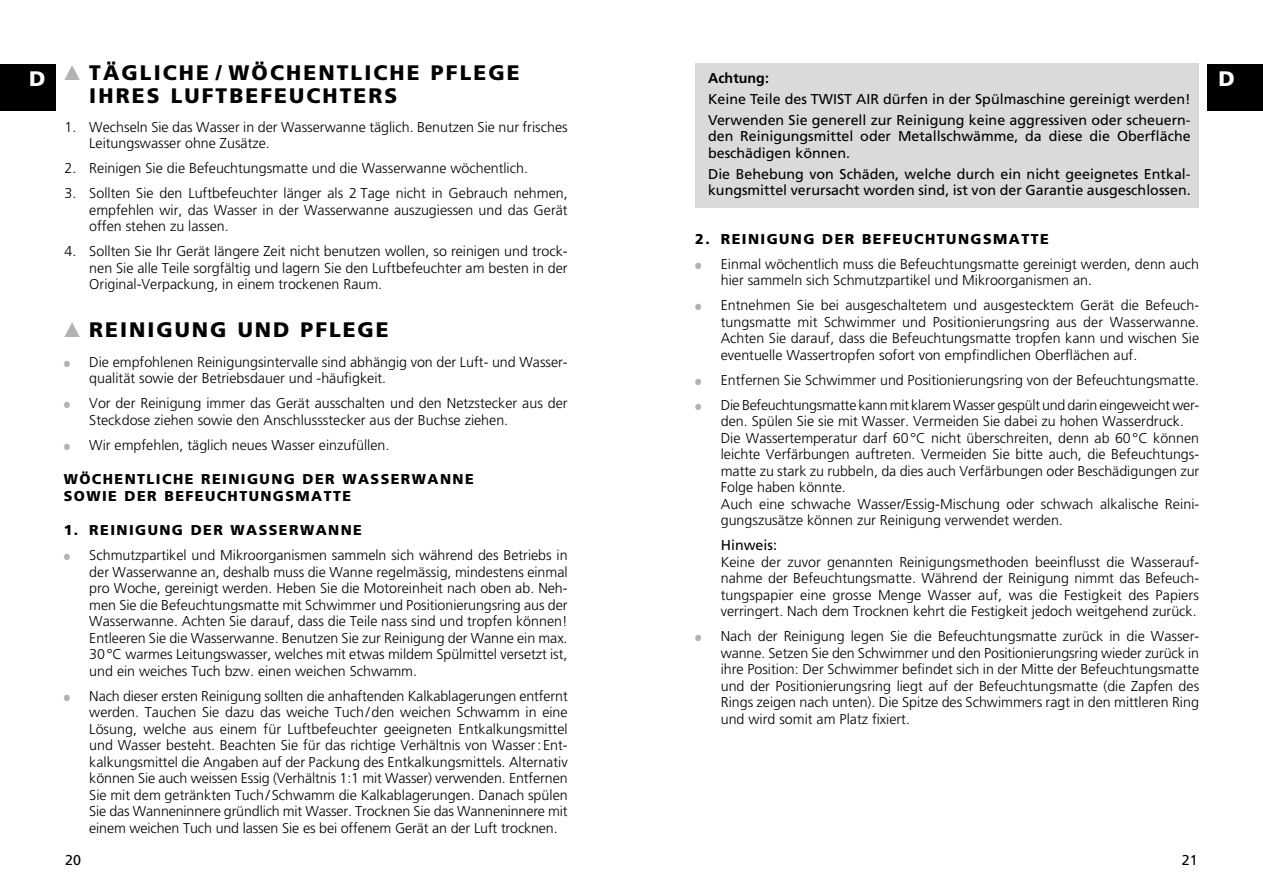
<style>
.page{position:relative;width:1263px;height:893px;background:#fff}
.page>*{position:absolute;margin:0;border:0;box-sizing:border-box;transform-origin:0 0}
.t1{font:900 21px/22.5px "Frutiger";letter-spacing:.1em;color:#000}
.t2{font:900 21px "Frutiger";color:#fff}
.t3{font:300 14.25px/16.5px "Frutiger";color:#000;text-align:justify}
.t4{font:14.25px/16.5px "Frutiger";color:#000}
.t5{font:900 14.25px/17.1px "Frutiger";letter-spacing:.1em;color:#000}
.t6{font:700 14.25px "Frutiger";color:#000}
.s1{color:#b2b2b2}
</style>
<div class="page">
<div style="left:0;top:64px;width:55px;height:47px;background:#000"></div>
<div style="left:1208px;top:64px;width:55px;height:47px;background:#000"></div>
<div style="left:695px;top:64px;width:504px;height:144px;background:#dadada"></div>
<h1 class="t1" style="left:89px;top:62px;width:432px;text-indent:-26px"><span class="s1">▲</span> TÄGLICHE / WÖCHENTLICHE PFLEGE<br>IHRES LUFTBEFEUCHTERS</h1>
<p class="t3" style="left:89px;top:119px;width:480px;text-indent:-25px">1. Wechseln Sie das Wasser in der Wasserwanne täglich. Benutzen Sie nur frisches<br>Leitungswasser ohne Zusätze.</p>
<p class="t3" style="left:65px;top:160px;width:465px">2. Reinigen Sie die Befeuchtungsmatte und die Wasserwanne wöchentlich.</p>
<p class="t3" style="left:89px;top:185px;width:480px;text-indent:-25px">3. Sollten Sie den Luftbefeuchter länger als 2 Tage nicht in Gebrauch nehmen, empfehlen wir, das Wasser in der Wasserwanne auszugiessen und das Gerät offen stehen zu lassen.</p>
<p class="t3" style="left:89px;top:243px;width:480px;text-indent:-25px">4. Sollten Sie Ihr Gerät längere Zeit nicht benutzen wollen, so reinigen und trock&shy;nen Sie alle Teile sorgfältig und lagern Sie den Luftbefeuchter am besten in der Original-Verpackung, in einem trockenen Raum.</p>
<h1 class="t1" style="left:64px;top:319px;width:326px"><span class="s1">▲</span> REINIGUNG UND PFLEGE</h1>
<p class="t3" style="left:89px;top:354px;width:480px;text-indent:-26px"><span class="s1">●</span> Die empfohlenen Reinigungsintervalle sind abhängig von der Luft- und Wasser&shy;qualität sowie der Betriebsdauer und -häufigkeit.</p>
<p class="t3" style="left:89px;top:395px;width:480px;text-indent:-26px"><span class="s1">●</span> Vor der Reinigung immer das Gerät ausschalten und den Netzstecker aus der<br>Steckdose ziehen sowie den Anschlussstecker aus der Buchse ziehen.</p>
<p class="t3" style="left:64px;top:437px;width:327px"><span class="s1">●</span> Wir empfehlen, täglich neues Wasser einzufüllen.</p>
<p class="t5" style="left:64px;top:471px;width:411px">WÖCHENTLICHE REINIGUNG DER WASSERWANNE<br>SOWIE DER BEFEUCHTUNGSMATTE</p>
<p class="t5" style="left:64px;top:522px;width:300px">1. REINIGUNG DER WASSERWANNE</p>
<p class="t3" style="left:89px;top:547px;width:480px;text-indent:-26px"><span class="s1">●</span> Schmutzpartikel und Mikroorganismen sammeln sich während des Betriebs in der Wasserwanne an, deshalb muss die Wanne regelmässig, mindestens einmal pro Woche, gereinigt werden. Heben Sie die Motoreinheit nach oben ab. Neh&shy;men Sie die Befeuchtungsmatte mit Schwimmer und Positionierungsring aus der Wasserwanne. Achten Sie darauf, dass die Teile nass sind und tropfen können!<br>Entleeren Sie die Wasserwanne. Benutzen Sie zur Reinigung der Wanne ein max.<br>30 °C warmes Leitungswasser, welches mit etwas mildem Spülmittel versetzt ist, und ein weiches Tuch bzw. einen weichen Schwamm.</p>
<p class="t3" style="left:89px;top:688px;width:480px;text-indent:-26px"><span class="s1">●</span> Nach dieser ersten Reinigung sollten die anhaftenden Kalkablagerungen entfernt werden. Tauchen Sie dazu das weiche Tuch / den weichen Schwamm in eine Lösung, welche aus einem für Luftbefeuchter geeigneten Entkalkungsmittel und Wasser besteht. Beachten Sie für das richtige Verhältnis von Wasser : Ent&shy;kalkungsmittel die Angaben auf der Packung des Entkalkungsmittels. Alternativ können Sie auch weissen Essig (Verhältnis 1:1 mit Wasser) verwenden. Entfernen Sie mit dem getränkten Tuch / Schwamm die Kalkablagerungen. Danach spülen Sie das Wanneninnere gründlich mit Wasser. Trocknen Sie das Wanneninnere mit einem weichen Tuch und lassen Sie es bei offenem Gerät an der Luft trocknen.</p>
<h1 class="t2" style="left:29px;top:68px;width:18px">D</h1>
<p class="t6" style="left:708px;top:73px;width:62px">Achtung:</p>
<h1 class="t2" style="left:1218px;top:68px;width:18px">D</h1>
<p class="t4" style="left:708px;top:89px;width:484px;line-height:20.7px">Keine Teile des TWIST AIR dürfen in der Spül maschine gereinigt werden!<br>Verwenden Sie generell zur Reinigung keine aggressiven oder scheuern-</p>
<p class="t4" style="left:708px;top:128px;width:484px">den Reinigungsmittel oder Metallschwämme, da diese die Oberfläche beschädigen können.</p>
<p class="t4" style="left:708px;top:166px;width:484px">Die Behebung von Schäden, welche durch ein nicht geeignetes Entkal&shy;kungsmittel verursacht worden sind, ist von der Garantie ausgeschlossen.</p>
<p class="t5" style="left:695px;top:231px;width:355px">2. REINIGUNG DER BEFEUCHTUNGSMATTE</p>
<p class="t3" style="left:721px;top:256px;width:480px;text-indent:-26px"><span class="s1">●</span> Einmal wöchentlich muss die Befeuchtungsmatte gereinigt werden, denn auch hier sammeln sich Schmutzpartikel und Mikroorganismen an.</p>
<p class="t3" style="left:721px;top:297px;width:480px;text-indent:-26px"><span class="s1">●</span> Entnehmen Sie bei ausgeschaltetem und ausgestecktem Gerät die Befeuch&shy;tungsmatte mit Schwimmer und Positionierungsring aus der Wasserwanne.<br>Achten Sie darauf, dass die Befeuchtungsmatte tropfen kann und wischen Sie eventuelle Wassertropfen sofort von empfindlichen Oberflächen auf.</p>
<p class="t3" style="left:695px;top:372px;width:505px"><span class="s1">●</span> Entfernen Sie Schwimmer und Positionierungsring von der Befeuchtungsmatte.</p>
<p class="t3" style="left:721px;top:397px;width:480px;text-align:left;text-indent:-26px"><span class="s1">●</span> Die Befeuchtungsmatte kann mit klarem Wasser gespült und darin eingeweicht wer&shy;den. Spülen Sie sie mit Wasser. Vermeiden Sie dabei zu hohen Wasserdruck.<br>Die Wassertemperatur darf 60 °C nicht überschreiten, denn ab 60 °C können leichte Verfärbungen auftreten. Vermeiden Sie bitte auch, die Befeuchtungs&shy;matte zu stark zu rubbeln, da dies auch Verfärbungen oder Beschädigungen zur Folge haben könnte.<br>Auch eine schwache Wasser/Essig-Mischung oder schwach alkalische Reini&shy;gungszusätze können zur Reinigung verwendet werden.</p>
<p class="t4" style="left:721px;top:537px;width:58px">Hinweis:</p>
<p class="t3" style="left:721px;top:554px;width:480px">Keine der zuvor genannten Reinigungsmethoden beeinflusst die Wasserauf&shy;nahme der Befeuchtungsmatte. Während der Reinigung nimmt das Befeuch&shy;tungspapier eine grosse Menge Wasser auf, was die Festigkeit des Papiers verringert. Nach dem Trocknen kehrt die Festigkeit jedoch weitgehend zurück.</p>
<p class="t3" style="left:721px;top:629px;width:480px;text-indent:-26px"><span class="s1">●</span> Nach der Reinigung legen Sie die Befeuchtungsmatte zurück in die Wasser&shy;wanne. Setzen Sie den Schwimmer und den Positionierungsring wieder zurück in ihre Position: Der Schwimmer befindet sich in der Mitte der Befeuchtungsmatte und der Positionierungsring liegt auf der Befeuchtungsmatte (die Zapfen des Rings zeigen nach unten). Die Spitze des Schwimmers ragt in den mittleren Ring und wird somit am Platz fixiert.</p>
<p class="t4" style="left:65px;top:852px;width:17px">20</p>
<p class="t4" style="left:1182px;top:852px;width:17px">21</p>
</div>
